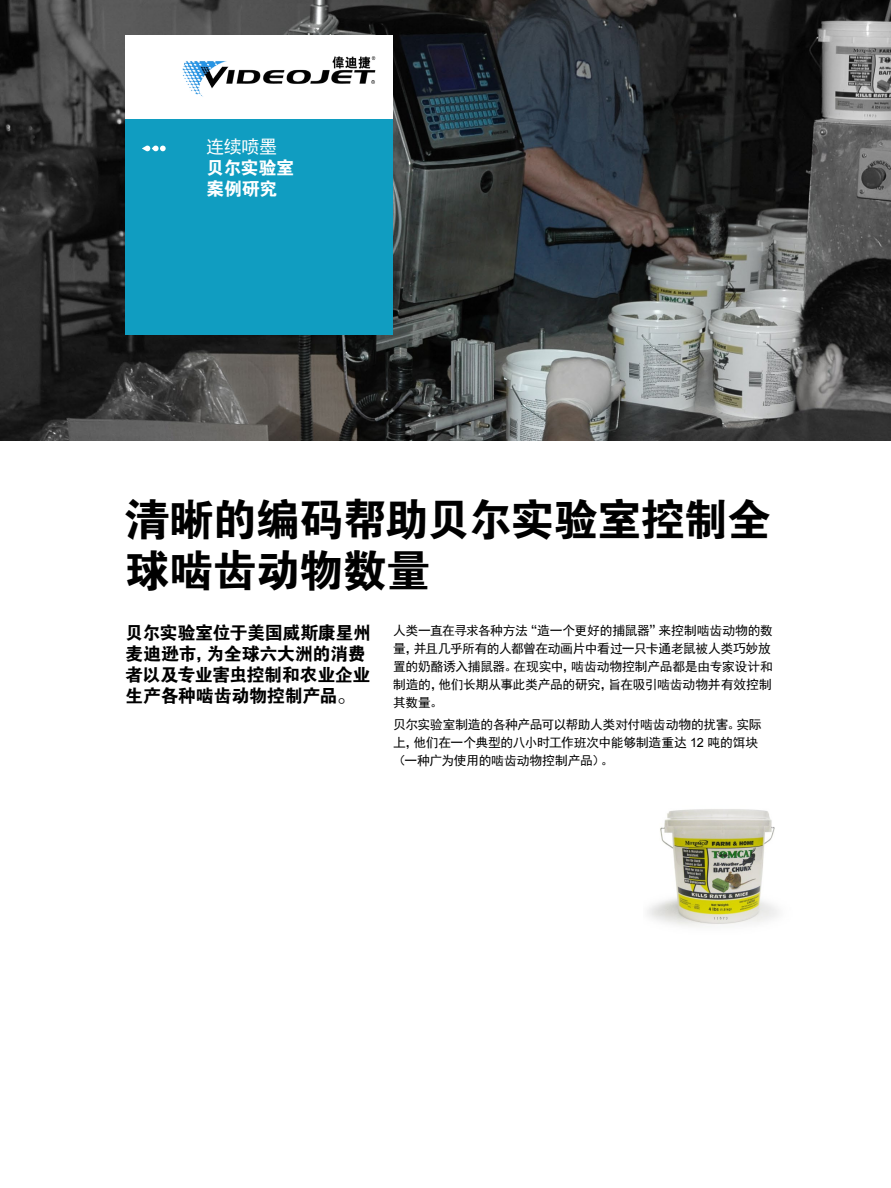
<style>
.page{position:relative;width:891px;height:1188px;background:#fff}
.page>*{position:absolute;margin:0;border:0;box-sizing:border-box;transform-origin:0 0}
.t1{font:44.25px/51px "FZDHTJW GB1 0";letter-spacing:-.025em;color:#000}
.t2{font:18px/21px "FZDHTJW GB1 0";letter-spacing:-.02em;color:#000}
.t3{font:18px/21px "FZDHTJW GB1 0";letter-spacing:-.015em;color:#fff}
.t4{font:18px "Sim Hei";color:#fff}
.t5{font:12.75px/18px "Sim Hei";letter-spacing:-.02em;color:#000}
.s1{font-family:"Arial"}
</style>
<div class="page">
<img style="left:0;top:0;width:891px;height:441px">
<div style="left:125px;top:36px;width:268px;height:83px;background:#fff"></div>
<div style="left:125px;top:119px;width:268px;height:216px;background:#109dc1"></div>
<svg style="left:143px;top:146px;width:23px;height:5px"></svg>
<img style="left:647px;top:809px;width:131px;height:118px">
<img style="left:182px;top:56px;width:194px;height:41px">
<h2 class="t4" style="left:206px;top:137px;width:72px">连续喷墨</h2>
<h2 class="t3" style="left:206px;top:157px;width:89px">贝尔实验室案例研究</h2>
<h1 class="t1" style="left:125px;top:495px;width:647px">清晰的编码帮助贝尔实验室控制全球啮齿动物数量</h1>
<p class="t5" style="left:393px;top:621px;width:381px">人类一直在寻求各种方法“造一个更好的捕鼠器”来控制啮齿动物的数量，并且几乎所有的人都曾在动画片中看过一只卡通老鼠被人类巧妙放置的奶酪诱入捕鼠器。在现实中，啮齿动物控制产品都是由专家设计和制造的，他们长期从事此类产品的研究，旨在吸引啮齿动物并有效控制其数量。</p>
<p class="t5" style="left:393px;top:715px;width:370px">贝尔实验室制造的各种产品可以帮助人类对付啮齿动物的扰害。实际上，他们在一个典型的八小时工作班次中能够制造重达 <span class="s1">12</span> 吨的饵块（一种广为使用的啮齿动物控制产品）。</p>
<h2 class="t2" style="left:125px;top:622px;width:247px">贝尔实验室位于美国威斯康星州麦迪逊市，为全球六大洲的消费者以及专业害虫控制和农业企业生产各种啮齿动物控制产品。</h2>
</div>
